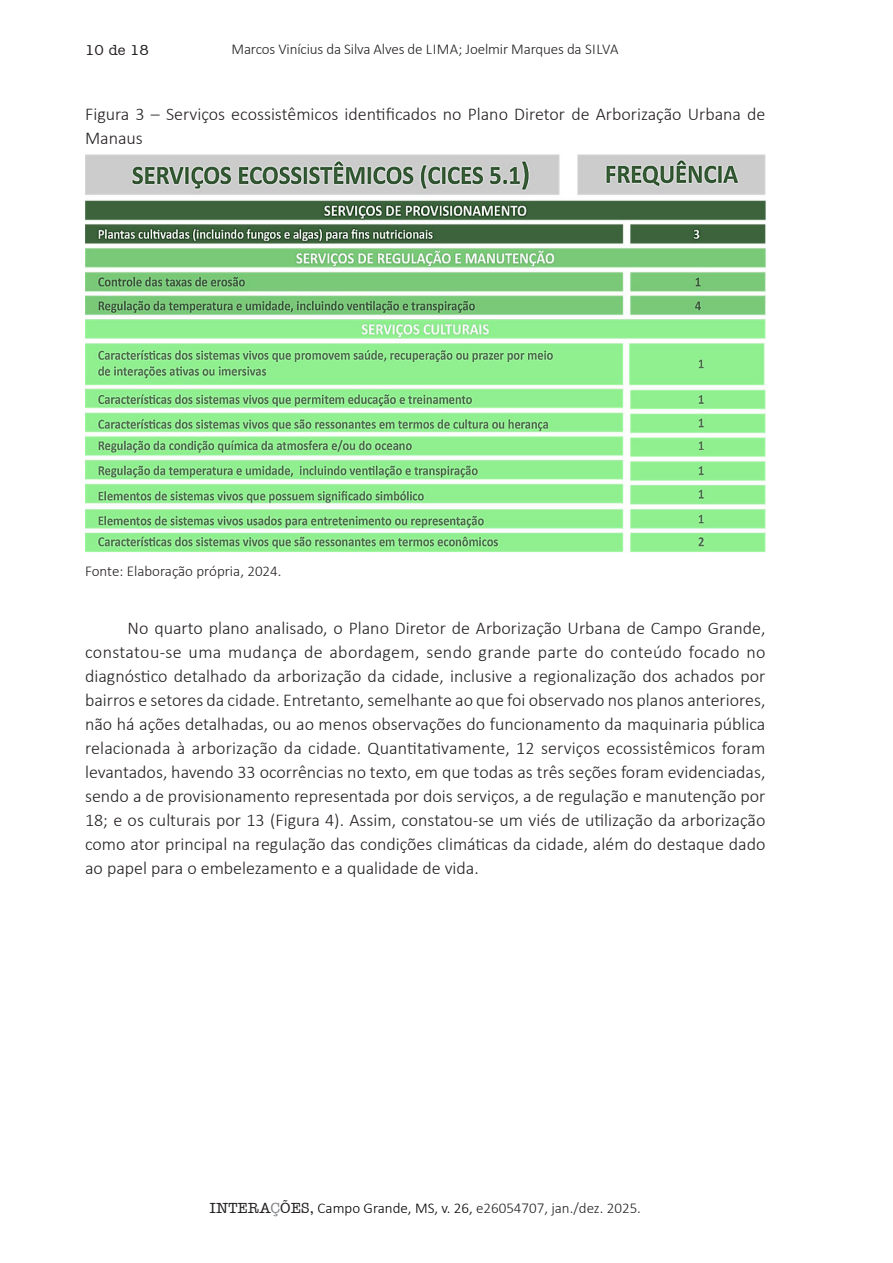
<style>
.page{position:relative;width:893px;height:1263px;background:#fff}
.page>*{position:absolute;margin:0;border:0;box-sizing:border-box;transform-origin:0 0}
.Corpo_do_texto{font:300 18px/24px "Calibri";color:#231f20;text-align:justify}
.Tabela_figura{font:300 18px/24px "Calibri";color:#231f20}
.Legenda{font:300 15px "Calibri";letter-spacing:-.005em;color:#231f20}
.t1{font:500 15px "Amer Typewriter IT Cby BT";color:#231f20}
.s1{font-family:"Amer Typewriter IT Cby BT";font-weight:500}
.s2{font-family:"Amer Typewriter IT Cby BT";font-weight:500;color:#808285}
.s3{color:#000}
</style>
<div class="page">
<img style="left:85px;top:154px;width:680px;height:398px">
<p class="t1" style="left:85px;top:41px;width:66px">10 de 18</p>
<p class="Legenda" style="left:232px;top:40px;width:389px">Marcos Vinícius da Silva Alves de LIMA; Joelmir Marques da SILVA</p>
<p class="Tabela_figura" style="left:85px;top:102px;width:682px">Figura 3 – Serviços ecossistêmicos identificados no Plano Diretor de Arborização Urbana de<br>Manaus</p>
<p class="Legenda" style="left:85px;top:561px;width:198px">Fonte: Elaboração própria, 2024.</p>
<p class="Corpo_do_texto" style="left:85px;top:615px;width:682px;text-indent:43px">No quarto plano analisado, o Plano Diretor de Arborização Urbana de Campo Grande, constatou-se uma mudança de abordagem, sendo grande parte do conteúdo focado no diagnóstico detalhado da arborização da cidade, inclusive a regionalização dos achados por bairros e setores da cidade. Entretanto, semelhante ao que foi observado nos planos anteriores, não há ações detalhadas, ou ao menos observações do funcionamento da maquinaria pública relacionada à arborização da cidade. Quantitativamente, 12 serviços ecossistêmicos foram levantados, havendo 33 ocorrências no texto, em que todas as três seções foram evidenciadas, sendo a de provisionamento representada por dois serviços, a de regulação e manutenção por 18; e os culturais por 13 (Figura 4). Assim, constatou-se um viés de utilização da arborização como ator principal na regulação das condições climáticas da cidade, além do destaque dado ao papel para o embelezamento e a qualidade de vida.</p>
<p class="Legenda" style="left:210px;top:1198px;width:433px"><span class="s1">INTERA</span><span class="s2">Ç</span><span class="s1">ÕES,</span> <span class="s3">Campo Grande, MS, v. 26,</span> e26054707, jan./dez. 2025.</p>
</div>
